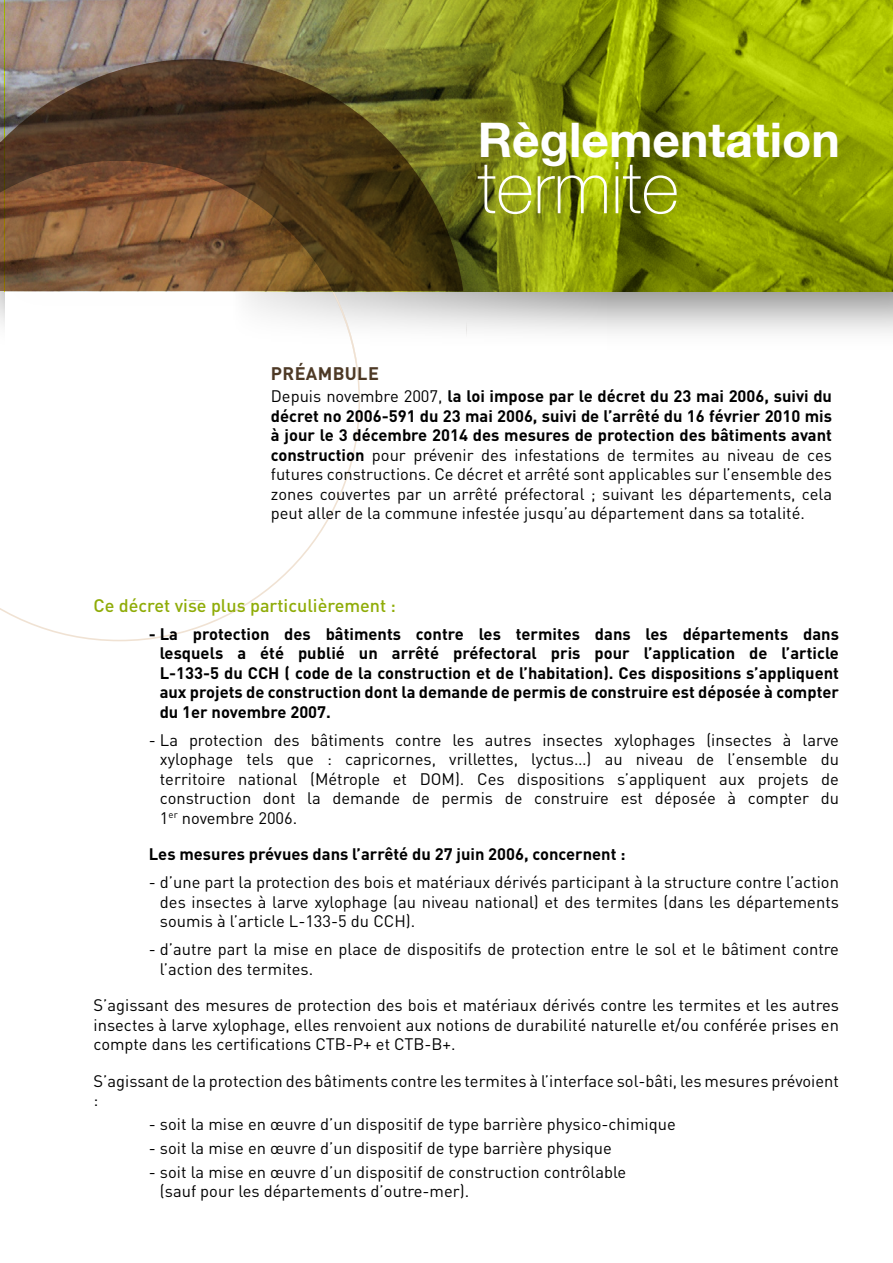
<style>
.page{position:relative;width:893px;height:1263px;background:#fff}
.page>*{position:absolute;margin:0;border:0;box-sizing:border-box;transform-origin:0 0}
.t1{font:100 72px "Helvetica Neue";color:#fff}
.t2{font:700 48px "Helvetica Neue";color:#fff}
.t3{font:500 18px "DIN";color:#8fac08}
.t4{font:700 18px "DIN";letter-spacing:.02em;color:#4d3925}
.t5{font:16.5px/19.5px "DIN";color:#000;text-align:justify}
.t6{font:700 16.5px/19.5px "DIN";color:#000;text-align:justify}
.s1{font-weight:700}
</style>
<div class="page">
<img style="left:0;top:0;width:893px;height:335px">
<svg style="left:4px;top:0;width:889px;height:291px;background:#8c9716"></svg>
<svg style="left:0;top:59px;width:466px;height:362px;background:#74684b"></svg>
<svg style="left:0;top:161px;width:359px;height:479px"></svg>
<svg style="left:253px;top:359px;width:101px;height:111px"></svg>
<h2 class="t2" style="left:478px;top:110px;width:364px">Règlementation</h2>
<h1 class="t1" style="left:478px;top:146px;width:203px">termite</h1>
<p class="t4" style="left:271px;top:362px;width:110px">PRÉAMBULE</p>
<p class="t5" style="left:271px;top:386px;width:563px">Depuis novembre 2007, <span class="s1">la loi impose par le décret du 23 mai 2006, suivi du décret no 2006-591 du 23 mai 2006, suivi de l’arrêté du 16 février 2010 mis à jour le 3 décembre 2014 des mesures de protection des bâtiments avant construction</span> pour prévenir des infestations de termites au niveau de ces futures constructions. Ce décret et arrêté sont applicables sur l’ensemble des zones couvertes par un arrêté préfectoral ; suivant les départements, cela peut aller de la commune infestée jusqu’au département dans sa totalité.</p>
<p class="t3" style="left:94px;top:594px;width:304px">Ce décret vise plus particulièrement :</p>
<p class="t6" style="left:160px;top:623px;width:681px;text-indent:-11px">- La protection des bâtiments contre les termites dans les départements dans lesquels a été publié un arrêté préfectoral pris pour l’application de l’article L-133-5 du CCH ( code de la construction et de l’habitation). Ces dispositions s’appliquent aux projets de construction dont la demande de permis de construire est déposée à compter du 1er novembre 2007.</p>
<p class="t5" style="left:160px;top:730px;width:680px;text-indent:-11px">- La protection des bâtiments contre les autres insectes xylophages (insectes à larve xylophage tels que : capricornes, vrillettes, lyctus…) au niveau de l’ensemble du territoire national (Métrople et DOM). Ces dispositions s’appliquent aux projets de construction dont la demande de permis de construire est déposée à compter du 1<sup>er</sup> novembre 2006.</p>
<p class="t6" style="left:149px;top:844px;width:478px">Les mesures prévues dans l’arrêté du 27 juin 2006, concernent :</p>
<p class="t5" style="left:160px;top:872px;width:680px;text-indent:-11px">- d’une part la protection des bois et matériaux dérivés participant à la structure contre l’action des insectes à larve xylophage (au niveau national) et des termites (dans les départements soumis à l’article L-133-5 du CCH).</p>
<p class="t5" style="left:160px;top:939px;width:680px;text-indent:-11px">- d’autre part la mise en place de dispositifs de protection entre le sol et le bâtiment contre l’action des termites.</p>
<p class="t5" style="left:94px;top:995px;width:747px">S’agissant des mesures de protection des bois et matériaux dérivés contre les termites et les autres insectes à larve xylophage, elles renvoient aux notions de durabilité naturelle et/ou conférée prises en compte dans les certifications CTB-P+ et CTB-B+.</p>
<p class="t5" style="left:94px;top:1071px;width:747px">S’agissant de la protection des bâtiments contre les termites à l’interface sol-bâti, les mesures prévoient :</p>
<p class="t5" style="left:149px;top:1114px;width:528px">- soit la mise en œuvre d’un dispositif de type barrière physico-chimique</p>
<p class="t5" style="left:149px;top:1138px;width:465px">- soit la mise en œuvre d’un dispositif de type barrière physique</p>
<p class="t5" style="left:160px;top:1161px;width:468px;text-indent:-11px">- soit la mise en œuvre d’un dispositif de construction contrôlable (sauf pour les départements d’outre-mer).</p>
</div>
